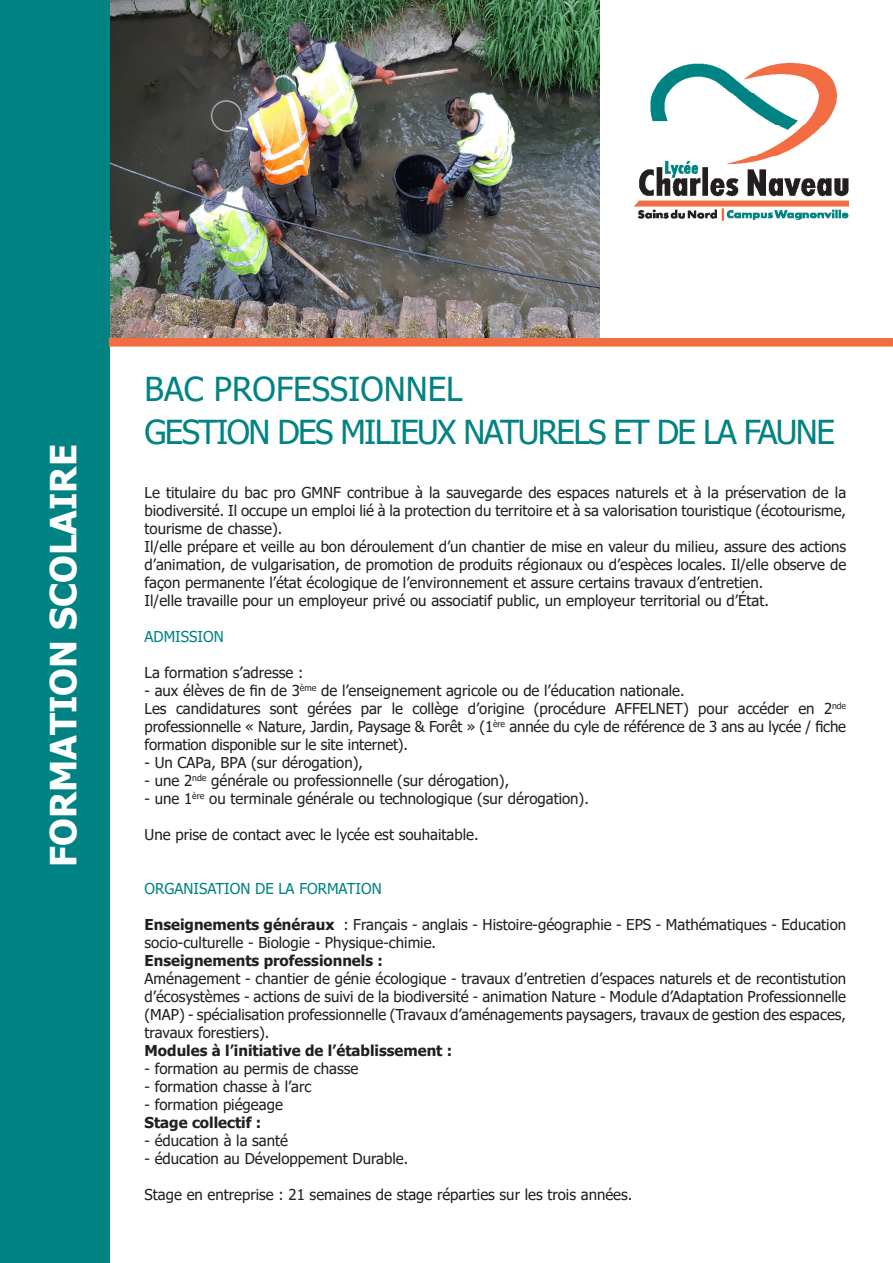
<style>
.page{position:relative;width:893px;height:1263px;background:#fff}
.page>*{position:absolute;margin:0;border:0;box-sizing:border-box;transform-origin:0 0}
.t1{font:700 36px "Tahoma";color:#fff}
.t2{font:33px "Tahoma";letter-spacing:-.05em;color:#008382}
.t3{font:33px "Tahoma";color:#008382}
.t4{font:15px/18px "Tahoma";color:#231f20;text-align:justify}
.t5{font:700 15px "Tahoma";color:#231f20}
.t6{font:15px "Tahoma";color:#008382}
.s1{font-weight:700}
</style>
<div class="page">
<img style="left:109px;top:0;width:491px;height:338px">
<div style="left:0;top:0;width:109px;height:1263px;background:#008382"></div>
<img style="left:635px;top:63px;width:213px;height:158px">
<div style="left:110px;top:339px;width:782px;height:7px;background:#f36d43"></div>
<div style="left:109px;top:338px;width:784px;height:9px;border:2px solid #f36d43"></div>
<p class="t1" style="left:38px;top:867px;width:424px;rotate:-90deg">FORMATION SCOLAIRE</p>
<p class="t3" style="left:145px;top:367px;width:320px">BAC PROFESSIONNEL</p>
<p class="t2" style="left:145px;top:410px;width:692px">GESTION DES MILIEUX NATURELS ET DE LA FAUNE</p>
<p class="t4" style="left:145px;top:484px;width:703px">Le titulaire du bac pro GMNF contribue à la sauvegarde des espaces naturels et à la préservation de la biodiversité. Il occupe un emploi lié à la protection du territoire et à sa valorisation touristique (écotourisme, tourisme de chasse).</p>
<p class="t4" style="left:145px;top:538px;width:703px">Il/elle prépare et veille au bon déroulement d’un chantier de mise en valeur du milieu, assure des actions d’animation, de vulgarisation, de promotion de produits régionaux ou d’espèces locales. Il/elle observe de façon permanente l’état écologique de l’environnement et assure certains travaux d’entretien.</p>
<p class="t4" style="left:145px;top:592px;width:626px">Il/elle travaille pour un employeur privé ou associatif public, un employeur territorial ou d’État.</p>
<p class="t6" style="left:145px;top:627px;width:81px">ADMISSION</p>
<p class="t4" style="left:145px;top:664px;width:160px">La formation s’adresse :</p>
<p class="t4" style="left:145px;top:682px;width:542px">- aux élèves de fin de 3<sup>ème</sup> de l’enseignement agricole ou de l’éducation nationale.</p>
<p class="t4" style="left:145px;top:700px;width:703px">Les candidatures sont gérées par le collège d’origine (procédure AFFELNET) pour accéder en 2<sup>nde </sup>professionnelle « Nature, Jardin, Paysage &amp; Forêt » (1<sup>ère</sup> année du cyle de référence de 3 ans au lycée / fiche formation disponible sur le site internet).</p>
<p class="t4" style="left:145px;top:754px;width:220px">- Un CAPa, BPA (sur dérogation),</p>
<p class="t4" style="left:145px;top:772px;width:366px">- une 2<sup>nde</sup> générale ou professionnelle (sur dérogation),</p>
<p class="t4" style="left:145px;top:790px;width:446px">- une 1<sup>ère</sup> ou terminale générale ou technologique (sur dérogation).</p>
<p class="t4" style="left:145px;top:826px;width:336px">Une prise de contact avec le lycée est souhaitable.</p>
<p class="t6" style="left:145px;top:879px;width:239px">ORGANISATION DE LA FORMATION</p>
<p class="t4" style="left:145px;top:916px;width:703px"><span class="s1">Enseignements généraux</span> : Français - anglais - Histoire-géographie - EPS - Mathématiques - Education socio-culturelle - Biologie - Physique-chimie.</p>
<p class="t5" style="left:145px;top:950px;width:240px">Enseignements professionnels :</p>
<p class="t4" style="left:145px;top:970px;width:703px">Aménagement - chantier de génie écologique - travaux d’entretien d’espaces naturels et de recontistution d’écosystèmes - actions de suivi de la biodiversité - animation Nature - Module d’Adaptation Professionnelle (MAP) - spécialisation professionnelle (Travaux d’aménagements paysagers, travaux de gestion des espaces, travaux forestiers).</p>
<p class="t5" style="left:145px;top:1040px;width:309px">Modules à l’initiative de l’établissement :</p>
<p class="t4" style="left:145px;top:1060px;width:215px">- formation au permis de chasse</p>
<p class="t4" style="left:145px;top:1078px;width:168px">- formation chasse à l’arc</p>
<p class="t4" style="left:145px;top:1096px;width:140px">- formation piégeage</p>
<p class="t5" style="left:145px;top:1112px;width:118px">Stage collectif :</p>
<p class="t4" style="left:145px;top:1132px;width:145px">- éducation à la santé</p>
<p class="t4" style="left:145px;top:1150px;width:265px">- éducation au Développement Durable.</p>
<p class="t4" style="left:145px;top:1186px;width:489px">Stage en entreprise : 21 semaines de stage réparties sur les trois années.</p>
</div>
